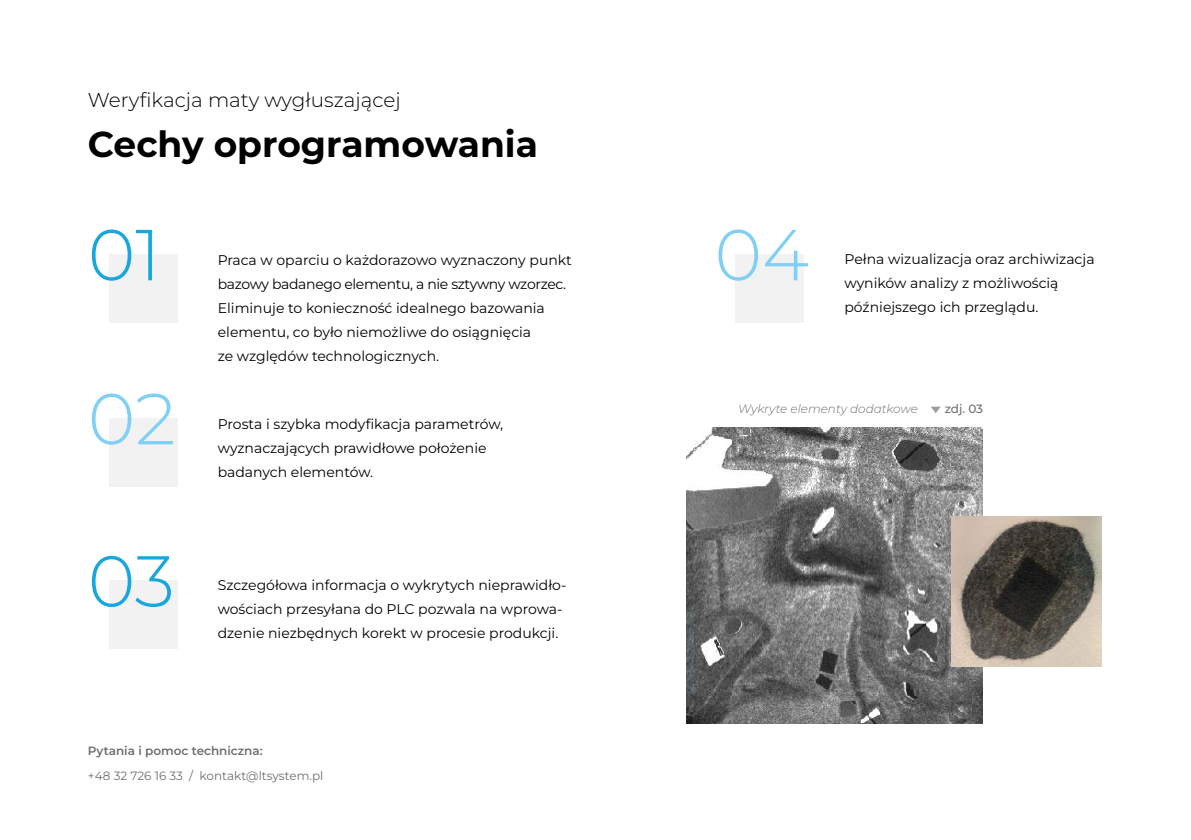
<style>
.page{position:relative;width:1191px;height:840px;background:#fff}
.page>*{position:absolute;margin:0;border:0;box-sizing:border-box;transform-origin:0 0}
.t1{font:300 72px "Montserrat";color:#18a6df}
.t2{font:300 72px "Montserrat";color:#80cff5}
.t3{font:700 36px "Montserrat";color:#000}
.t4{font:300 20px "Montserrat";color:#000}
.t5{font:14px/24px "Montserrat";color:#000}
.t6{font:12px "Montserrat";color:#706f6f}
.t7{font:600 12px "Montserrat";color:#706f6f}
.t8{font:italic 300 12px "Montserrat";color:#706f6f}
.t9{font:500 12px "Montserrat";color:#706f6f}
</style>
<div class="page">
<div style="left:109px;top:254px;width:68px;height:68px;background:#f2f2f2"></div>
<div style="left:109px;top:418px;width:68px;height:68px;background:#f2f2f2"></div>
<div style="left:109px;top:580px;width:68px;height:68px;background:#f2f2f2"></div>
<div style="left:736px;top:254px;width:68px;height:68px;background:#f2f2f2"></div>
<img style="left:686px;top:427px;width:296px;height:296px">
<img style="left:952px;top:516px;width:149px;height:150px">
<svg style="left:931px;top:406px;width:9px;height:7px"></svg>
<h3 class="t4" style="left:88px;top:87px;width:314px">Weryfikacja maty wygłuszającej</h3>
<h2 class="t3" style="left:88px;top:118px;width:451px">Cechy oprogramowania</h2>
<h1 class="t1" style="left:88px;top:207px;width:74px">01</h1>
<h1 class="t2" style="left:88px;top:370px;width:89px">02</h1>
<h1 class="t1" style="left:88px;top:532px;width:88px">03</h1>
<p class="t5" style="left:218px;top:247px;width:356px">Praca w oparciu o każdorazowo wyznaczony punkt bazowy badanego elementu, a nie sztywny wzorzec.<br>Eliminuje to konieczność idealnego bazowania elementu, co było niemożliwe do osiągnięcia<br>ze względów technologicznych.</p>
<p class="t5" style="left:218px;top:411px;width:287px">Prosta i szybka modyfikacja parametrów, wyznaczających prawidłowe położenie badanych elementów.</p>
<p class="t5" style="left:218px;top:572px;width:350px">Szczegółowa informacja o wykrytych nieprawidło&shy;wościach przesyłana do PLC pozwala na wprowa&shy;dzenie niezbędnych korekt w procesie produkcji.</p>
<p class="t7" style="left:88px;top:742px;width:176px">Pytania i pomoc techniczna:</p>
<p class="t6" style="left:88px;top:766px;width:237px">+48 32 726 16 33 / kontakt@ltsystem.pl</p>
<h1 class="t2" style="left:714px;top:207px;width:96px">04</h1>
<p class="t5" style="left:844px;top:246px;width:252px">Pełna wizualizacja oraz archiwizacja wyników analizy z możliwością późniejszego ich przeglądu.</p>
<p class="t8" style="left:738px;top:400px;width:181px">Wykryte elementy dodatkowe</p>
<p class="t9" style="left:944px;top:400px;width:40px">zdj. 03</p>
</div>
